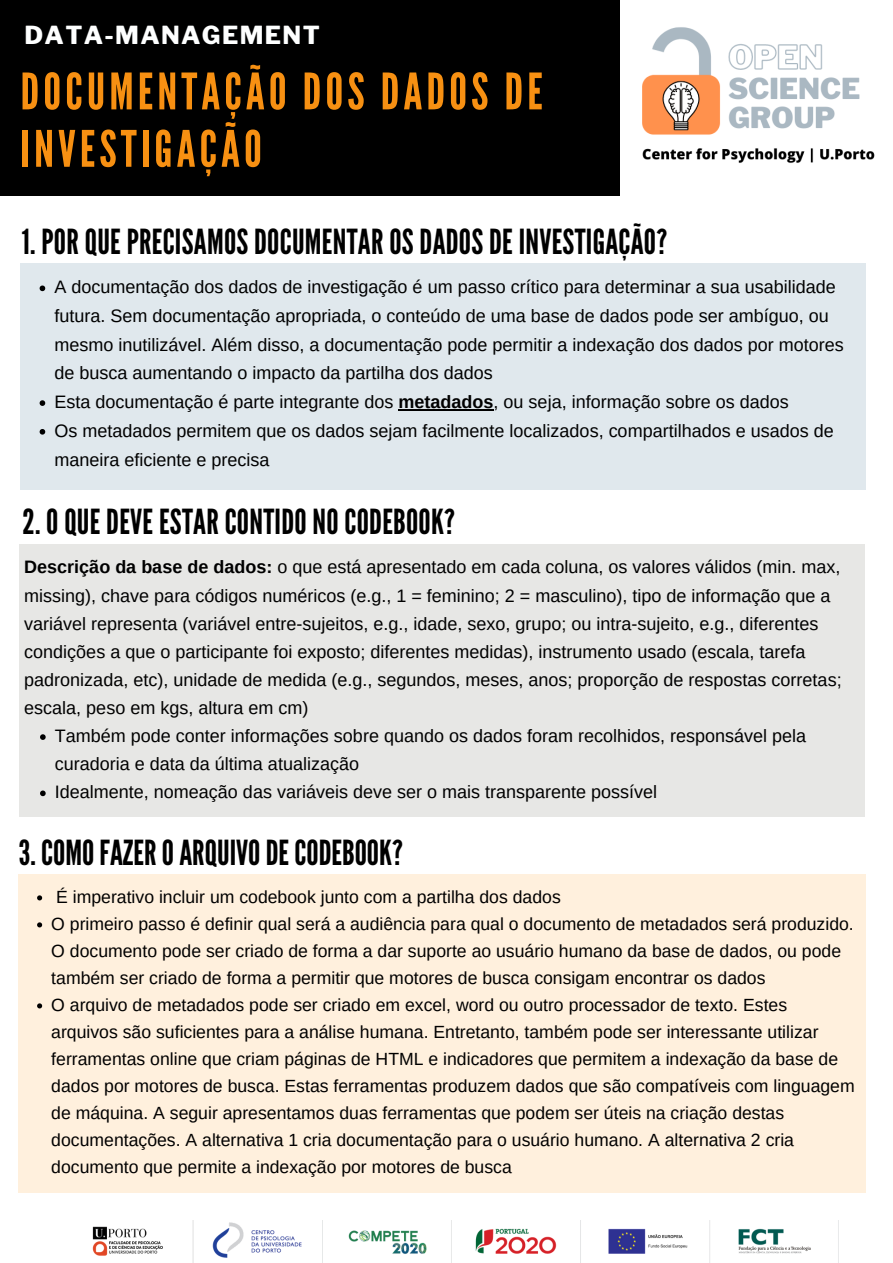
<style>
.page{position:relative;width:893px;height:1263px;background:#fff}
.page>*{position:absolute;margin:0;border:0;box-sizing:border-box;transform-origin:0 0}
.t1{font:50.18px/57.4px "League Gothic";letter-spacing:.085em;color:#f79012}
.t2{font:34.5px "League Gothic";letter-spacing:.01em;color:#000}
.t3{font:800 24.67px "Libre Franklin";letter-spacing:.055em;color:#feffff}
.t4{font:18px/28.1px "Arimo";color:#000}
.t5{font:17.62px/27px "Arimo";color:#000}
.s1{font-weight:700}
</style>
<div class="page">
<div style="left:0;top:0;width:620px;height:196px;background:#000"></div>
<img style="left:92px;top:1220px;width:719px;height:43px">
<img style="left:642px;top:27px;width:233px;height:136px">
<div style="left:18px;top:874px;width:847px;height:319px;background:#fff0dd"></div>
<svg style="left:37px;top:895px;width:5px;height:5px"></svg>
<svg style="left:37px;top:922px;width:5px;height:5px"></svg>
<svg style="left:37px;top:1003px;width:5px;height:5px"></svg>
<div style="left:21px;top:264px;width:845px;height:226px;background:#e0e8ed"></div>
<svg style="left:40px;top:285px;width:5px;height:6px"></svg>
<svg style="left:40px;top:400px;width:5px;height:6px"></svg>
<hr style="left:398px;top:409px;width:95px;height:2px;background:#000">
<svg style="left:40px;top:429px;width:5px;height:6px"></svg>
<div style="left:19px;top:544px;width:845px;height:272px;background:#e7e7e5"></div>
<svg style="left:40px;top:734px;width:6px;height:6px"></svg>
<svg style="left:40px;top:790px;width:6px;height:6px"></svg>
<p class="t3" style="left:24px;top:20px;width:297px">DATA-MANAGEMENT</p>
<p class="t1" style="left:21px;top:64px;width:524px">DOCUMENTAÇÃO DOS DADOS DE<br>INVESTIGAÇÃO</p>
<p class="t2" style="left:22px;top:222px;width:647px">1. POR QUE PRECISAMOS DOCUMENTAR OS DADOS DE INVESTIGAÇÃO?</p>
<p class="t4" style="left:54px;top:273px;width:791px;line-height:28.7px">A documentação dos dados de investigação é um passo crítico para determinar a sua usabilidade futura. Sem documentação apropriada, o conteúdo de uma base de dados pode ser ambíguo, ou mesmo inutilizável. Além disso, a documentação pode permitir a indexação dos dados por motores de busca aumentando o impacto da partilha dos dados</p>
<p class="t4" style="left:54px;top:388px;width:736px">Esta documentação é parte integrante dos <span class="s1">metadados</span>, ou seja, informação sobre os dados</p>
<p class="t4" style="left:54px;top:416px;width:781px;line-height:28.7px">Os metadados permitem que os dados sejam facilmente localizados, compartilhados e usados de maneira eficiente e precisa</p>
<p class="t2" style="left:22px;top:502px;width:434px">2. O QUE DEVE ESTAR CONTIDO NO CODEBOOK?</p>
<p class="t4" style="left:24px;top:553px;width:819px"><span class="s1">Descrição da base de dados:</span> o que está apresentado em cada coluna, os valores válidos (min. max, missing), chave para códigos numéricos (e.g., 1 = feminino; 2 = masculino), tipo de informação que a variável representa (variável entre-sujeitos, e.g., idade, sexo, grupo; ou intra-sujeito, e.g., diferentes condições a que o participante foi exposto; diferentes medidas), instrumento usado (escala, tarefa padronizada, etc), unidade de medida (e.g., segundos, meses, anos; proporção de respostas corretas; escala, peso em kgs, altura em cm)</p>
<p class="t4" style="left:55px;top:722px;width:753px">Também pode conter informações sobre quando os dados foram recolhidos, responsável pela curadoria e data da última atualização</p>
<p class="t4" style="left:55px;top:778px;width:604px">Idealmente, nomeação das variáveis deve ser o mais transparente possível</p>
<p class="t2" style="left:19px;top:833px;width:385px">3.COMOFAZEROARQUIVODECODEBOOK?</p>
<p class="t5" style="left:56px;top:883px;width:506px">É imperativo incluir um codebook junto com a partilha dos dados</p>
<p class="t5" style="left:51px;top:910px;width:804px">O primeiro passo é definir qual será a audiência para qual o documento de metadados será produzido.<br>O documento pode ser criado de forma a dar suporte ao usuário humano da base de dados, ou pode também ser criado de forma a permitir que motores de busca consigam encontrar os dados</p>
<p class="t5" style="left:51px;top:991px;width:805px">O arquivo de metadados pode ser criado em excel, word ou outro processador de texto. Estes arquivos são suficientes para a análise humana. Entretanto, também pode ser interessante utilizar ferramentas online que criam páginas de HTML e indicadores que permitem a indexação da base de dados por motores de busca. Estas ferramentas produzem dados que são compatíveis com linguagem de máquina. A seguir apresentamos duas ferramentas que podem ser úteis na criação destas documentações. A alternativa 1 cria documentação para o usuário humano. A alternativa 2 cria documento que permite a indexação por motores de busca</p>
</div>
